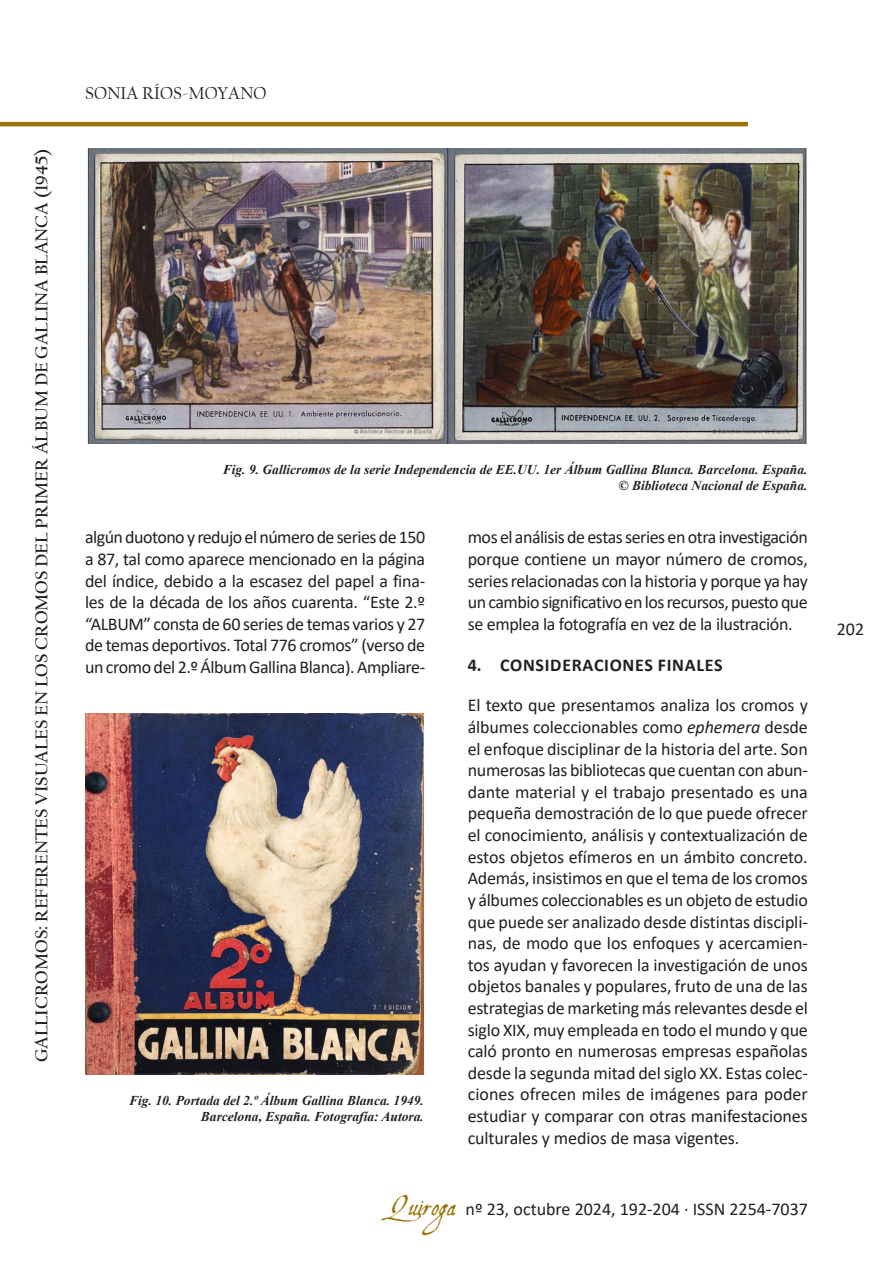
<style>
.page{position:relative;width:893px;height:1263px;background:#fff}
.page>*{position:absolute;margin:0;border:0;box-sizing:border-box;transform-origin:0 0}
.t1{font:18px/21.6px "Calibri";letter-spacing:-.02em;color:#231f20;text-align:justify}
.t2{font:700 18px "Californian FB";color:#231f20}
.t3{font:18px "Calibri";color:#231f20}
.t4{font:700 18px "Calibri";letter-spacing:.04em;color:#231f20}
.t5{font:18px "Californian FB";color:#231f20}
.t6{font:italic 700 13.5px/16.2px "Times New Roman";color:#231f20;text-align:right}
.s1{font-style:italic}
.s2{font-family:"Aquiline";font-size:27px;color:#9b7305}
</style>
<div class="page">
<hr style="left:0;top:122px;width:748px;height:4px;background:#9b7305">
<img style="left:87px;top:149px;width:720px;height:294px">
<img style="left:85px;top:714px;width:339px;height:360px">
<p class="t2" style="left:31px;top:1062px;width:915px;rotate:-90deg">Gallicromos: Referentes Visuales En Los Cromos Del Primer Álbum De Gallina Blanca (1945)</p>
<p class="t5" style="left:85px;top:83px;width:179px">SONIA RÍO S-MOYANO</p>
<p class="t6" style="left:223px;top:461px;width:586px">Fig. 9. Gallicromos de la serie Independencia de EE.UU. 1er Álbum Gallina Blanca. Barcelona. España. © Biblioteca Nacional de España.</p>
<p class="t1" style="left:85px;top:526px;width:342px">algún duotono y redujo el número de series de 150 a 87, tal como aparece mencionado en la página del índice, debido a la escasez del papel a fina&shy;les de la década de los años cuarenta. “Este 2.º “ALBUM” consta de 60 series de temas varios y 27 de temas deportivos. Total 776 cromos” (verso de un cromo del 2.º Álbum Gallina Blanca). Ampliare-</p>
<p class="t1" style="left:468px;top:526px;width:342px">mos el análisis de estas series en otra investigación porque contiene un mayor número de cromos, series relacionadas con la historia y porque ya hay un cambio significativo en los recursos, puesto que se emplea la fotografía en vez de la ilustración.</p>
<p class="t4" style="left:468px;top:652px;width:256px">4. CONSIDERACIONES FINALES</p>
<p class="t1" style="left:468px;top:694px;width:342px">El texto que presentamos analiza los cromos y álbumes coleccionables como <span class="s1">ephemera</span> desde el enfoque disciplinar de la historia del arte. Son numerosas las bibliotecas que cuentan con abun&shy;dante material y el trabajo presentado es una pequeña demostración de lo que puede ofrecer el conocimiento, análisis y contextualización de estos objetos efímeros en un ámbito concreto.<br>Además, insistimos en que el tema de los cromos y álbumes coleccionables es un objeto de estudio que puede ser analizado desde distintas discipli&shy;nas, de modo que los enfoques y acercamien&shy;tos ayudan y favorecen la investigación de unos objetos banales y populares, fruto de una de las estrategias de marketing más relevantes desde el siglo XIX, muy empleada en todo el mundo y que caló pronto en numerosas empresas españolas desde la segunda mitad del siglo XX. Estas colec&shy;ciones ofrecen miles de imágenes para poder estudiar y comparar con otras manifestaciones culturales y medios de masa vigentes.</p>
<p class="t6" style="left:129px;top:1092px;width:296px">Fig. 10. Portada del 2.º Álbum Gallina Blanca. 1949.<br>Barcelona, España. Fotografía: Autora.</p>
<p class="t3" style="left:389px;top:1197px;width:420px"><span class="s2">Quiroga</span> nº 23, octubre 2024, 192-204 · ISSN 2254-7037</p>
<p class="t1" style="left:837px;top:617px;width:29px">202</p>
</div>
